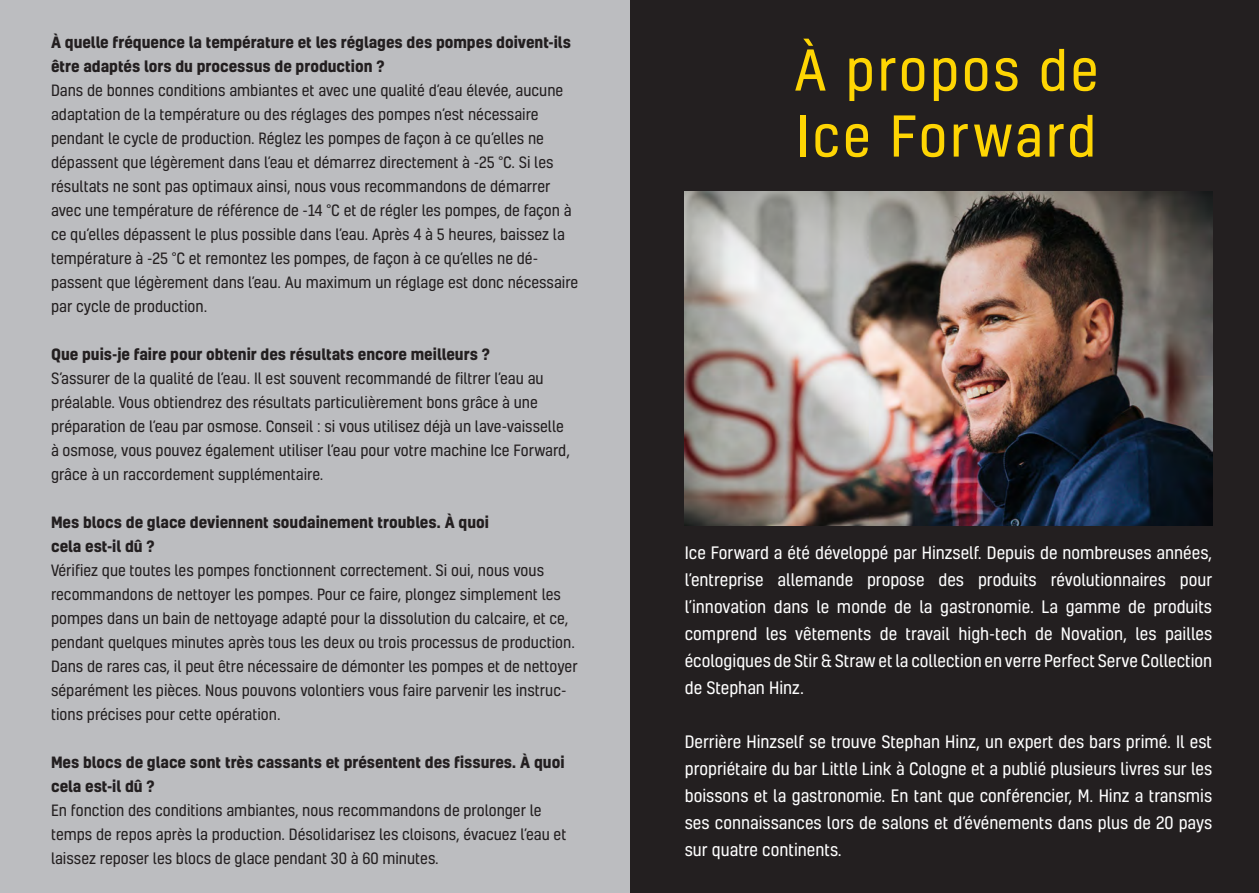
<style>
.page{position:relative;width:1259px;height:893px;background:#fff}
.page>*{position:absolute;margin:0;border:0;box-sizing:border-box;transform-origin:0 0}
.t1{font:54px/66px "Kelson";letter-spacing:.05em;color:#fed503}
.t2{font:16.5px/27px "Kelson";color:#fff;text-align:justify}
.t3{font:15px/24px "Kelson";color:#231f20}
.t4{font:700 15px/24px "Kelson";color:#231f20}
</style>
<div class="page">
<div style="left:629px;top:0;width:630px;height:893px;background:#231f20"></div>
<img style="left:685px;top:191px;width:527px;height:334px">
<div style="left:0;top:0;width:629px;height:893px;background:#bcbdc0"></div>
<p class="t4" style="left:51px;top:29px;width:521px">À quelle fréquence la température et les réglages des pompes doivent-ils être adaptés lors du processus de production ?</p>
<p class="t3" style="left:51px;top:78px;width:529px">Dans de bonnes conditions ambiantes et avec une qualité d’eau élevée, aucune adaptation de la température ou des réglages des pompes n’est nécessaire pendant le cycle de production. Réglez les pompes de façon à ce qu’elles ne dépassent que légèrement dans l’eau et démarrez directement à -25 °C. Si les résultats ne sont pas optimaux ainsi, nous vous recommandons de démarrer avec une température de référence de -14 °C et de régler les pompes, de façon à ce qu’elles dépassent le plus possible dans l’eau. Après 4 à 5 heures, baissez la température à -25 °C et remontez les pompes, de façon à ce qu’elles ne dé&shy;passent que légèrement dans l’eau. Au maximum un réglage est donc nécessaire par cycle de production.</p>
<p class="t4" style="left:51px;top:341px;width:440px">Que puis-je faire pour obtenir des résultats encore meilleurs ?</p>
<p class="t3" style="left:51px;top:366px;width:520px">S’assurer de la qualité de l’eau. Il est souvent recommandé de filtrer l’eau au préalable. Vous obtiendrez des résultats particulièrement bons grâce à une préparation de l’eau par osmose. Conseil : si vous utilisez déjà un lave-vaisselle à osmose, vous pouvez également utiliser l’eau pour votre machine Ice Forward, grâce à un raccordement supplémentaire.</p>
<p class="t4" style="left:51px;top:509px;width:439px">Mes blocs de glace deviennent soudainement troubles. À quoi cela est-il dû ?</p>
<p class="t3" style="left:51px;top:558px;width:528px">Vérifiez que toutes les pompes fonctionnent correctement. Si oui, nous vous recommandons de nettoyer les pompes. Pour ce faire, plongez simplement les pompes dans un bain de nettoyage adapté pour la dissolution du calcaire, et ce, pendant quelques minutes après tous les deux ou trois processus de production.<br>Dans de rares cas, il peut être nécessaire de démonter les pompes et de nettoyer séparément les pièces. Nous pouvons volontiers vous faire parvenir les instruc&shy;tions précises pour cette opération.</p>
<p class="t4" style="left:51px;top:749px;width:515px">Mes blocs de glace sont très cassants et présentent des fissures. À quoi cela est-il dû ?</p>
<p class="t3" style="left:51px;top:798px;width:517px">En fonction des conditions ambiantes, nous recommandons de prolonger le temps de repos après la production. Désolidarisez les cloisons, évacuez l’eau et laissez reposer les blocs de glace pendant 30 à 60 minutes.</p>
<h1 class="t1" style="left:794px;top:36px;width:306px">À propos de<br>Ice Forward</h1>
<p class="t2" style="left:685px;top:539px;width:529px">Ice Forward a été développé par Hinzself. Depuis de nombreuses années, l’entreprise allemande propose des produits révolutionnaires pour l’innovation dans le monde de la gastronomie. La gamme de produits comprend les vêtements de travail high-tech de Novation, les pailles écologiques de Stir &amp; Straw et la collection en verre Perfect Serve Collection de Stephan Hinz.</p>
<p class="t2" style="left:685px;top:728px;width:529px">Derrière Hinzself se trouve Stephan Hinz, un expert des bars primé. Il est propriétaire du bar Little Link à Cologne et a publié plusieurs livres sur les boissons et la gastronomie. En tant que conférencier, M. Hinz a transmis ses connaissances lors de salons et d‘événements dans plus de 20 pays sur quatre continents.</p>
</div>
